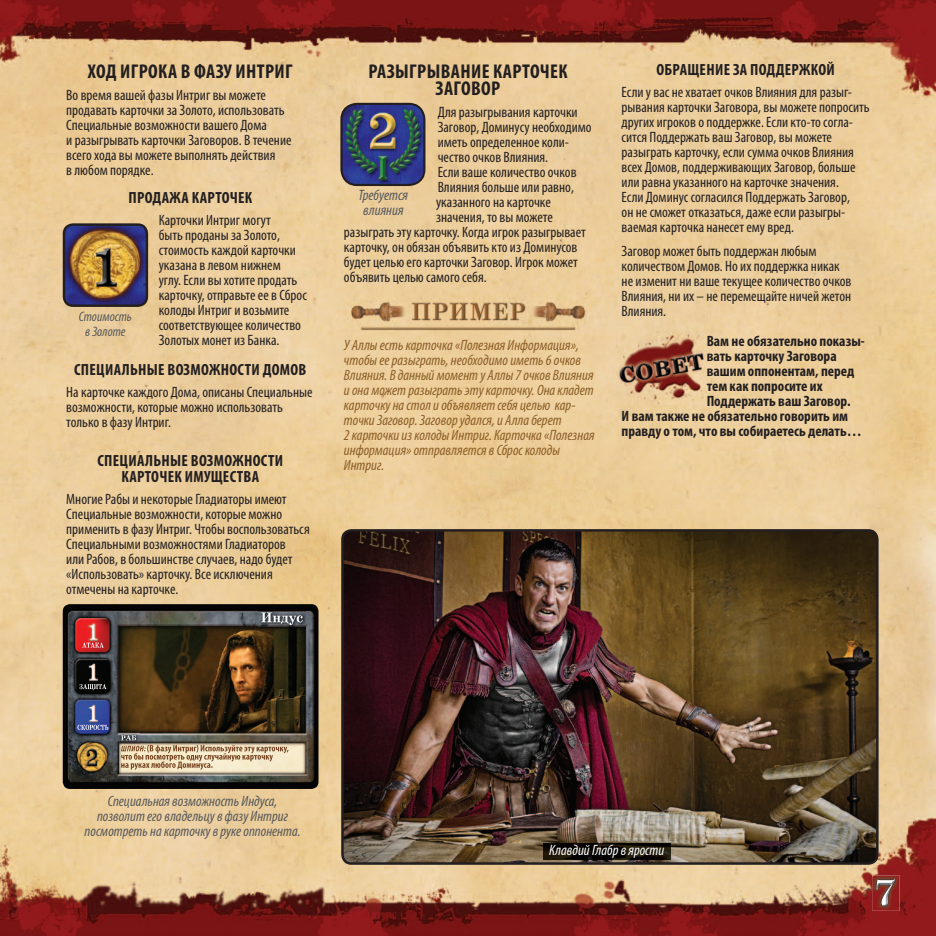
<style>
.page{position:relative;width:936px;height:936px;background:#fff}
.page>*{position:absolute;margin:0;border:0;box-sizing:border-box;transform-origin:0 0}
.t1{font:700 condensed 20px/17.5px "Myriad Pro";letter-spacing:.02em;color:#231f20;text-align:center}
.t2{font:700 condensed 16.25px/16.2px "Myriad Pro";letter-spacing:.02em;color:#231f20;text-align:center}
.t3{font:condensed 15px/15px "Myriad Pro";color:#231f20}
.t4{font:italic condensed 15px/15px "Myriad Pro";color:#8c5d27}
.t5{font:700 condensed 15px "Myriad Pro";color:#231f20}
.t6{font:italic condensed 15px/15px "Myriad Pro";color:#57585a;text-align:center}
.t7{font:italic condensed 15px "Myriad Pro";color:#fff}
.t8{font:italic condensed 13.75px/15px "Myriad Pro";color:#57585a;text-align:center}
</style>
<div class="page">
<img style="left:0;top:0;width:935px;height:935px">
<img style="left:616px;top:331px;width:90px;height:73px">
<img style="left:872px;top:875px;width:27px;height:35px">
<svg style="left:876px;top:906px;width:19px;height:1px"></svg>
<img style="left:876px;top:879px;width:19px;height:27px">
<img style="left:341px;top:529px;width:537px;height:335px">
<img style="left:543px;top:843px;width:127px;height:16px">
<img style="left:64px;top:224px;width:83px;height:81px">
<div style="left:63px;top:223px;width:85px;height:84px;border:2px solid #231f20;border-radius:9px"></div>
<img style="left:341px;top:104px;width:83px;height:81px">
<div style="left:340px;top:103px;width:85px;height:83px;border:2px solid #231f20;border-radius:16px"></div>
<img style="left:63px;top:604px;width:255px;height:184px">
<svg style="left:82px;top:642px;width:22px;height:5px"></svg>
<svg style="left:79px;top:684px;width:27px;height:6px"></svg>
<svg style="left:77px;top:724px;width:31px;height:6px"></svg>
<img style="left:118px;top:732px;width:21px;height:11px">
<svg style="left:121px;top:735px;width:167px;height:34px;background:#b4a389"></svg>
<img style="left:258px;top:609px;width:48px;height:19px">
<svg style="left:261px;top:612px;width:42px;height:13px"></svg>
<img style="left:340px;top:297px;width:255px;height:35px">
<h1 class="t1" style="left:88px;top:62px;width:207px">ХОД ИГРОКА В ФАЗУ ИНТРИГ</h1>
<p class="t3" style="left:66px;top:87px;width:227px">Во время вашей фазы Интриг вы можете продавать карточки за Золото, использовать Специальные возможности вашего Дома<br>и разыгрывать карточки Заговоров. В течение всего хода вы можете выполнять действия<br>в любом порядке.</p>
<p class="t2" style="left:128px;top:189px;width:125px">ПРОДАЖА КАРТОЧЕК</p>
<p class="t3" style="left:159px;top:212px;width:150px">Карточки Интриг могут<br>быть проданы за Золото, стоимость каждой карточки указана в левом нижнем углу. Если вы хотите продать карточку, отправьте ее в Сброс колоды Интриг и возьмите соответствующее количество<br>Золотых монет из Банка.</p>
<p class="t2" style="left:74px;top:361px;width:234px">СПЕЦИАЛЬНЫЕ ВОЗМОЖНОСТИ ДОМОВ</p>
<p class="t3" style="left:66px;top:384px;width:248px">На карточке каждого Дома, описаны Специальные возможности, которые можно использовать только в фазу Интриг.</p>
<p class="t2" style="left:97px;top:452px;width:187px">СПЕЦИАЛЬНЫЕ ВОЗМОЖНОСТИ<br>КАРТОЧЕК ИМУЩЕСТВА</p>
<p class="t3" style="left:66px;top:491px;width:245px">Многие Рабы и некоторые Гладиаторы имеют Специальные возможности, которые можно применить в фазу Интриг. Чтобы воспользоваться Специальными возможностями Гладиаторов<br>или Рабов, в большинстве случаев, надо будет «Использовать» карточку. Все исключения отмечены на карточке.</p>
<p class="t8" style="left:79px;top:309px;width:55px">Стоимость в Золоте</p>
<h1 class="t1" style="left:368px;top:62px;width:201px">РАЗЫГРЫВАНИЕ КАРТОЧЕК<br>ЗАГОВОР</h1>
<p class="t3" style="left:437px;top:105px;width:141px">Для разыгрывания карточки</p>
<p class="t3" style="left:437px;top:120px;width:155px">Заговор, Доминусу необходимо</p>
<p class="t3" style="left:437px;top:135px;width:133px">иметь определенное коли-</p>
<p class="t3" style="left:437px;top:150px;width:112px">чество очков Влияния.</p>
<p class="t3" style="left:437px;top:165px;width:140px">Если ваше количество очков</p>
<p class="t3" style="left:437px;top:180px;width:138px">Влияния больше или равно,</p>
<p class="t3" style="left:436px;top:195px;width:116px">указанного на карточке</p>
<p class="t3" style="left:436px;top:210px;width:118px">значения, то вы можете</p>
<p class="t3" style="left:344px;top:225px;width:243px">разыграть эту карточку. Когда игрок разыгрывает</p>
<p class="t3" style="left:344px;top:240px;width:235px">карточку, он обязан объявить кто из Доминусов</p>
<p class="t3" style="left:344px;top:255px;width:235px">будет целью его карточки Заговор. Игрок может</p>
<p class="t3" style="left:344px;top:270px;width:144px">объявить целью самого себя.</p>
<p class="t6" style="left:358px;top:187px;width:51px">Требуется влияния</p>
<p class="t4" style="left:344px;top:337px;width:252px">У Аллы есть карточка «Полезная Информация», чтобы ее разыграть, необходимо иметь 6 очков Влияния. В данный момент у Аллы 7 очков Влияния и она может разыграть эту карточку. Она кладет карточку на стол и объявляет себя целью кар&shy;точки Заговор. Заговор удался, и Алла берет<br>2 карточки из колоды Интриг. Карточка «Полезная информация» отправляется в Сброс колоды Интриг.</p>
<p class="t2" style="left:656px;top:61px;width:180px">ОБРАЩЕНИЕ ЗА ПОДДЕРЖКОЙ</p>
<p class="t3" style="left:621px;top:84px;width:249px">Если у вас не хватает очков Влияния для разыг&shy;рывания карточки Заговора, вы можете попросить других игроков о поддержке. Если кто-то согла&shy;сится Поддержать ваш Заговор, вы можете разыграть карточку, если сумма очков Влияния всех Домов, поддерживающих Заговор, больше или равна указанного на карточке значения.<br>Если Доминус согласился Поддержать Заговор,<br>он не сможет отказаться, даже если разыгры&shy;ваемая карточка нанесет ему вред.</p>
<p class="t3" style="left:621px;top:244px;width:231px">Заговор может быть поддержан любым количеством Домов. Но их поддержка никак не изменит ни ваше текущее количество очков Влияния, ни их – не перемещайте ничей жетон Влияния.</p>
<p class="t5" style="left:706px;top:332px;width:159px">Вам не обязательно показы-</p>
<p class="t5" style="left:706px;top:347px;width:131px">вать карточку Заговора</p>
<p class="t5" style="left:706px;top:362px;width:149px">вашим оппонентам, перед</p>
<p class="t5" style="left:706px;top:377px;width:117px">тем как попросите их</p>
<p class="t5" style="left:706px;top:392px;width:145px">Поддержать ваш Заговор.</p>
<p class="t5" style="left:621px;top:407px;width:228px">И вам также не обязательно говорить им</p>
<p class="t5" style="left:621px;top:422px;width:242px">правду о том, что вы собираетесь делать…</p>
<p class="t6" style="left:85px;top:793px;width:217px">Специальная возможность Индуса, позволит его владельцу в фазу Интриг посмотреть на карточку в руке оппонента.</p>
<p class="t7" style="left:549px;top:840px;width:117px">Клавдий Глабр в ярости</p>
</div>
